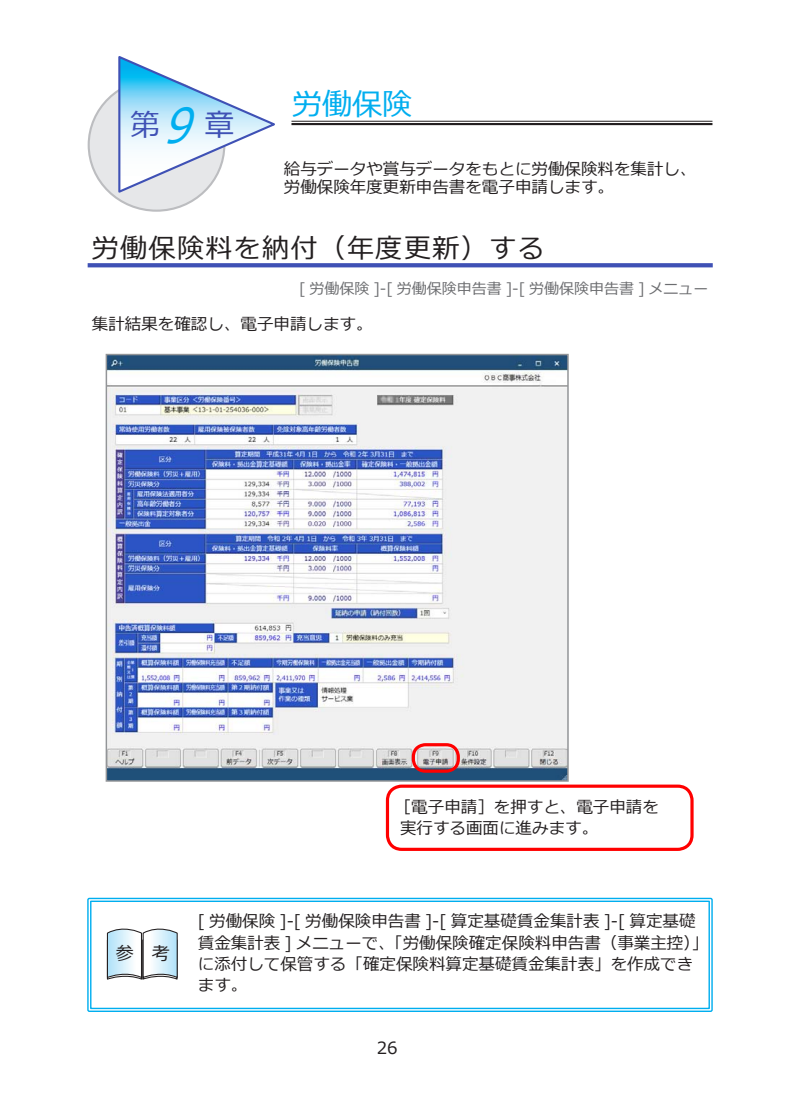
<style>
.page{position:relative;width:800px;height:1119px;background:#fff}
.page>*{position:absolute;margin:0;border:0;box-sizing:border-box;transform-origin:0 0}
.t1{font:italic 48.15px "Meiryo";color:#00aeef;scale:.88 1}
.t2{font:30px "Meiryo";color:#00aeef}
.t3{font:30px "Meiryo";color:#3f51b5}
.t4{font:27px "Meiryo";letter-spacing:.05em;color:#231f20}
.t5{font:18px "Meiryo";color:#231f20}
.t6{font:16.8px "Meiryo";color:#231f20}
.t7{font:16.5px/21.3px "Meiryo";color:#231f20}
.t8{font:15px "Meiryo";color:#6c6d70}
</style>
<div class="page">
<hr style="left:291px;top:121px;width:421px;height:1px;background:#231f20">
<hr style="left:291px;top:123px;width:421px;height:2px;background:#231f20">
<div style="left:89px;top:79px;width:135px;height:132px;background:#e6e7e9;border-radius:50%"></div>
<svg style="left:117px;top:56px;width:158px;height:139px"></svg>
<svg style="left:88px;top:263px;width:624px;height:4px;background:#4657b7"></svg>
<div style="left:87px;top:897px;width:625px;height:114px;border:1px solid #00aeef"></div>
<div style="left:90px;top:900px;width:619px;height:108px;border:1px solid #00aeef"></div>
<svg style="left:106px;top:928px;width:72px;height:52px"></svg>
<img style="left:109px;top:357px;width:456px;height:421px">
<div style="left:106px;top:354px;width:462px;height:427px;border:2px solid #939598"></div>
<div style="left:411px;top:743px;width:49px;height:29px;border:3px solid #f00;border-radius:12px"></div>
<div style="left:386px;top:784px;width:307px;height:66px;border:3px solid #f00;border-radius:14px"></div>
<h1 class="t1" style="left:162px;top:98px;width:61px">9</h1>
<h2 class="t3" style="left:130px;top:108px;width:31px">第</h2>
<h2 class="t3" style="left:204px;top:108px;width:31px">章</h2>
<h2 class="t2" style="left:292px;top:87px;width:121px">労働保険</h2>
<p class="t7" style="left:284px;top:161px;width:414px;line-height:18px">給与データや賞与データをもとに労働保険料を集計し、労働保険年度更新申告書を電子申請します。</p>
<h3 class="t4" style="left:92px;top:232px;width:454px">労働保険料を納付（年度更新）する</h3>
<p class="t8" style="left:299px;top:280px;width:410px">[ 労働保険 ]-[ 労働保険申告書 ]-[ 労働保険申告書 ] メニュー</p>
<p class="t7" style="left:92px;top:313px;width:282px">集計結果を確認し、電子申請します。</p>
<p class="t7" style="left:400px;top:796px;width:260px;text-indent:-5px">［電子申請］を押すと、電子申請を実行する画面に進みます。</p>
<p class="t5" style="left:116px;top:943px;width:55px">参　考</p>
<p class="t7" style="left:198px;top:910px;width:511px">[ 労働保険 ]-[ 労働保険申告書 ]-[ 算定基礎賃金集計表 ]-[ 算定基礎賃金集計表 ] メニューで、「労働保険確定保険料申告書（事業主控）」に添付して保管する「確定保険料算定基礎賃金集計表」を作成できます。</p>
<p class="t6" style="left:376px;top:1038px;width:22px">26</p>
</div>
